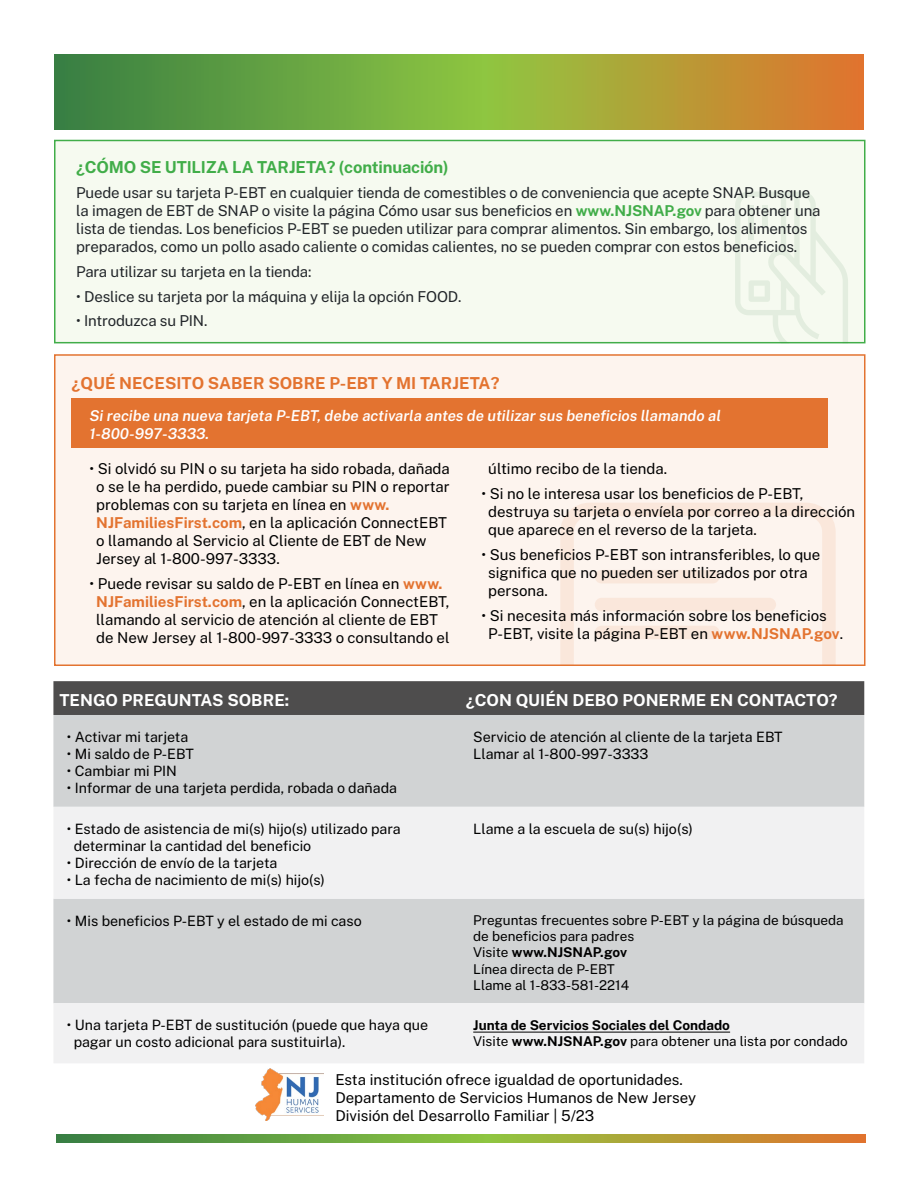
<style>
.page{position:relative;width:918px;height:1188px;background:#fff}
.page>*{position:absolute;margin:0;border:0;box-sizing:border-box;transform-origin:0 0}
.t1{font:700 16.5px "Public Sans";color:#fff}
.t2{font:700 16.5px "Public Sans";letter-spacing:-.01em;color:#41ad49}
.t3{font:700 16.5px "Public Sans";color:#e37330}
.t4{font:15px/18px "Public Sans";color:#000}
.t5{font:15px/18px "Public Sans";letter-spacing:-.01em;color:#212529}
.t6{font:italic 600 15px/18px "Public Sans";color:#fff}
.t7{font:14.25px/17.1px "Public Sans";color:#000}
.t8{font:13.5px/16.2px "Public Sans";color:#000}
.t9{font:700 13.5px/16.2px "Public Sans";color:#000}
.s1{font-weight:700;color:#41ad49}
.s2{font-weight:700;color:#e37330}
.s3{font-weight:700}
.s4{font-weight:400}
</style>
<div class="page">
<div style="left:54px;top:140px;width:812px;height:203px;background:#f6faf0;border:2px solid #41ad49"></div>
<div style="left:54px;top:354px;width:812px;height:312px;background:#fdf4ee;border:2px solid #e37330"></div>
<svg style="left:56px;top:1134px;width:810px;height:8px;background:#8a9e3c"></svg>
<svg style="left:54px;top:54px;width:810px;height:75px;background:#889e3c"></svg>
<div style="left:53px;top:681px;width:811px;height:34px;background:#4e4d4d"></div>
<div style="left:53px;top:715px;width:811px;height:92px;background:#d1d3d4"></div>
<svg style="left:53px;top:807px;width:811px;height:256px;fill:#f1f1f2"></svg>
<hr style="left:473px;top:1032px;width:257px;height:1px;background:#000">
<div style="left:72px;top:398px;width:756px;height:49px;background:#e37330"></div>
<svg style="left:735px;top:192px;width:113px;height:151px"></svg>
<svg style="left:560px;top:503px;width:276px;height:162px"></svg>
<img style="left:255px;top:1068px;width:69px;height:53px">
<p class="t2" style="left:76px;top:157px;width:374px">¿CÓMO SE UTILIZA LA TARJETA? (continuación)</p>
<p class="t5" style="left:76px;top:183px;width:746px">Puede usar su tarjeta P-EBT en cualquier tienda de comestibles o de conveniencia que acepte SNAP. Busque la imagen de EBT de SNAP o visite la página Cómo usar sus beneficios en <span class="s1">www.NJSNAP.gov</span> para obtener una lista de tiendas. Los beneficios P-EBT se pueden utilizar para comprar alimentos. Sin embargo, los alimentos preparados, como un pollo asado caliente o comidas calientes, no se pueden comprar con estos beneficios.</p>
<p class="t5" style="left:76px;top:262px;width:237px">Para utilizar su tarjeta en la tienda:</p>
<p class="t5" style="left:76px;top:287px;width:387px">• Deslice su tarjeta por la máquina y elija la opción FOOD.</p>
<p class="t5" style="left:76px;top:312px;width:133px">• Introduzca su PIN.</p>
<p class="t3" style="left:72px;top:372px;width:429px">¿QUÉ NECESITO SABER SOBRE P-EBT Y MI TARJETA?</p>
<p class="t6" style="left:89px;top:406px;width:633px">Si recibe una nueva tarjeta P-EBT, debe activarla antes de utilizar sus beneficios llamando al<br>1-800-997-3333.</p>
<p class="t4" style="left:96px;top:460px;width:355px;text-indent:-7px">• Si olvidó su PIN o su tarjeta ha sido robada, dañada o se le ha perdido, puede cambiar su PIN o reportar problemas con su tarjeta en línea en <span class="s2">www.<br>NJFamiliesFirst.com</span>, en la aplicación ConnectEBT o llamando al Servicio al Cliente de EBT de New Jersey al 1-800-997-3333.</p>
<p class="t4" style="left:90px;top:574px;width:362px;text-align:center">• Puede revisar su saldo de P-EBT en línea en <span class="s2">www.<br>NJFamiliesFirst.com</span>, en la aplicación ConnectEBT, llamando al servicio de atención al cliente de EBT de New Jersey al 1-800-997-3333 o consultando el</p>
<p class="t4" style="left:488px;top:460px;width:181px">último recibo de la tienda.</p>
<p class="t4" style="left:488px;top:484px;width:369px;text-indent:-7px">• Si no le interesa usar los beneficios de P-EBT, destruya su tarjeta o envíela por correo a la dirección que aparece en el reverso de la tarjeta.</p>
<p class="t4" style="left:488px;top:545px;width:334px;text-indent:-7px">• Sus beneficios P-EBT son intransferibles, lo que significa que no pueden ser utilizados por otra persona.</p>
<p class="t4" style="left:488px;top:606px;width:356px;text-indent:-7px">• Si necesita más información sobre los beneficios<br>P-EBT, visite la página P-EBT en <span class="s2">www.NJSNAP.gov</span>.</p>
<p class="t1" style="left:59px;top:689px;width:231px">TENGO PREGUNTAS SOBRE:</p>
<p class="t1" style="left:466px;top:689px;width:373px">¿CON QUIÉN DEBO PONERME EN CONTACTO?</p>
<p class="t7" style="left:67px;top:728px;width:123px">• Activar mi tarjeta</p>
<p class="t7" style="left:67px;top:745px;width:129px">• Mi saldo de P-EBT</p>
<p class="t7" style="left:67px;top:762px;width:111px">• Cambiar mi PIN</p>
<p class="t7" style="left:67px;top:779px;width:332px">• Informar de una tarjeta perdida, robada o dañada</p>
<p class="t7" style="left:473px;top:728px;width:311px">Servicio de atención al cliente de la tarjeta EBT<br>Llamar al 1-800-997-3333</p>
<p class="t7" style="left:74px;top:820px;width:328px;text-indent:-7px">• Estado de asistencia de mi(s) hijo(s) utilizado para determinar la cantidad del beneficio</p>
<p class="t7" style="left:67px;top:854px;width:212px">• Dirección de envío de la tarjeta</p>
<p class="t7" style="left:67px;top:871px;width:260px">• La fecha de nacimiento de mi(s) hijo(s)</p>
<p class="t7" style="left:473px;top:820px;width:221px">Llame a la escuela de su(s) hijo(s)</p>
<p class="t7" style="left:67px;top:912px;width:296px">• Mis beneficios P-EBT y el estado de mi caso</p>
<p class="t8" style="left:473px;top:912px;width:372px">Preguntas frecuentes sobre P-EBT y la página de búsqueda de beneficios para padres<br>Visite <span class="s3">www.NJSNAP.gov<br></span>Línea directa de P-EBT<br>Llame al 1-833-581-2214</p>
<p class="t7" style="left:74px;top:1016px;width:356px;text-indent:-7px">• Una tarjeta P-EBT de sustitución (puede que haya que pagar un costo adicional para sustituirla).</p>
<p class="t9" style="left:473px;top:1016px;width:376px">Junta de Servicios Sociales del Condado<br><span class="s4">Visite</span> www.NJSNAP.gov <span class="s4">para obtener una lista por condado</span></p>
<p class="t4" style="left:335px;top:1070px;width:362px">Esta institución ofrece igualdad de oportunidades.<br>Departamento de Servicios Humanos de New Jersey<br>División del Desarrollo Familiar | 5/23</p>
</div>
